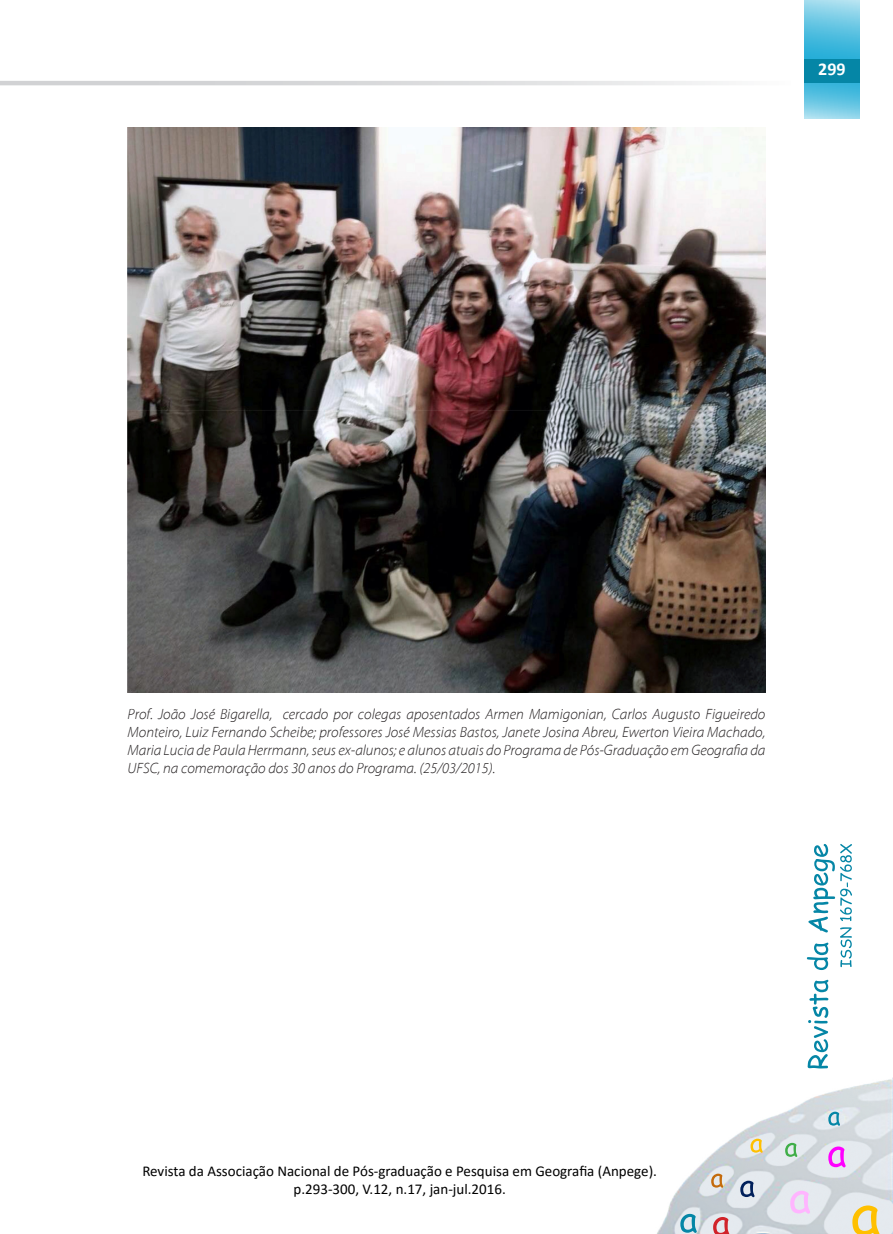
<style>
.page{position:relative;width:893px;height:1234px;background:#fff}
.page>*{position:absolute;margin:0;border:0;box-sizing:border-box;transform-origin:0 0}
.t1{font:700 18px "Calibri";color:#fff}
.t2{font:italic 300 15px/18px "Myriad Pro";color:#231f20;text-align:justify}
.t3{font:15px/18px "Calibri";color:#000;text-align:center}
</style>
<div class="page">
<svg style="left:0;top:81px;width:723px;height:4px;background:#dbdcdd"></svg>
<svg style="left:804px;top:0;width:55px;height:119px;background:#63c4e2"></svg>
<div style="left:804px;top:59px;width:55px;height:24px;background:#0586a6"></div>
<img style="left:657px;top:1077px;width:236px;height:156px">
<svg style="left:750px;top:1138px;width:13px;height:14px"></svg>
<svg style="left:852px;top:1205px;width:27px;height:28px"></svg>
<svg style="left:680px;top:1213px;width:17px;height:19px"></svg>
<svg style="left:711px;top:1173px;width:12px;height:14px"></svg>
<svg style="left:828px;top:1111px;width:12px;height:14px"></svg>
<svg style="left:828px;top:1146px;width:18px;height:21px"></svg>
<svg style="left:713px;top:1216px;width:16px;height:17px"></svg>
<svg style="left:785px;top:1142px;width:12px;height:14px"></svg>
<svg style="left:740px;top:1180px;width:14px;height:16px"></svg>
<svg style="left:790px;top:1190px;width:20px;height:23px"></svg>
<svg style="left:807px;top:844px;width:45px;height:224px"></svg>
<img style="left:128px;top:128px;width:637px;height:564px">
<p class="t1" style="left:818px;top:57px;width:29px">299</p>
<p class="t2" style="left:128px;top:705px;width:639px">Prof. João José Bigarella, cercado por colegas aposentados Armen Mamigonian, Carlos Augusto Figueiredo Monteiro, Luiz Fernando Scheibe; professores José Messias Bastos, Janete Josina Abreu, Ewerton Vieira Machado, Maria Lucia de Paula Herrmann, seus ex-alunos; e alunos atuais do Programa de Pós-Graduação em Geografia da UFSC, na comemoração dos 30 anos do Programa. (25/03/2015).</p>
<p class="t3" style="left:142px;top:1161px;width:516px">Revista da Associação Nacional de Pós-graduação e Pesquisa em Geografia (Anpege). p.293-300, V.12, n.17, jan-jul.2016.</p>
</div>
